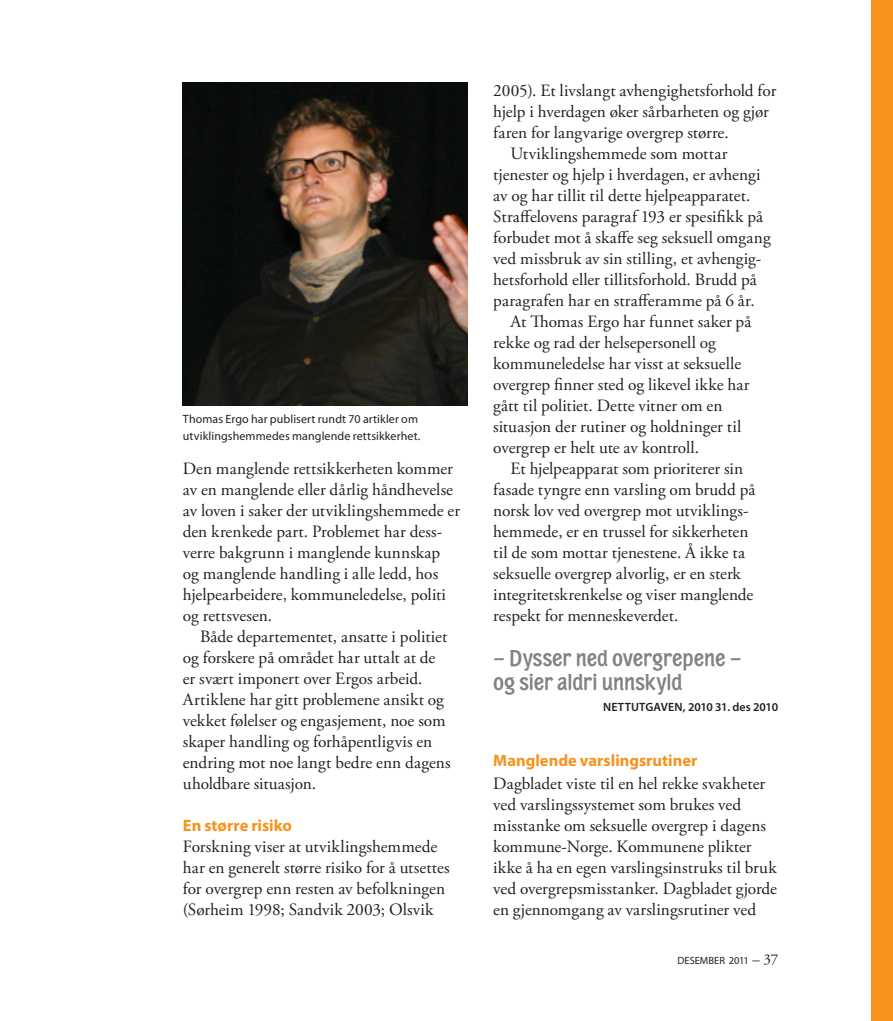
<style>
.page{position:relative;width:893px;height:1021px;background:#fff}
.page>*{position:absolute;margin:0;border:0;box-sizing:border-box;transform-origin:0 0}
.t1{font:300 24px/24px "Portobello";color:#808285}
.t2{font:17.25px/21px "Adobe Garamond Pro";color:#231f20}
.t3{font:700 16.5px "Myriad Pro";color:#f7931d}
.t4{font:12px/16.5px "Myriad Pro";letter-spacing:.01em;color:#231f20}
.t5{font:600 12px "Myriad Pro";letter-spacing:.01em;color:#231f20}
.t6{font:10.5px "Myriad Pro";color:#231f20}
.s1{font-family:"Adobe Garamond Pro";font-size:15px}
</style>
<div class="page">
<div style="left:872px;top:0;width:21px;height:1020px;background:#f7931d"></div>
<img style="left:183px;top:82px;width:285px;height:323px">
<p class="t4" style="left:183px;top:410px;width:239px">Thomas Ergo har publisert rundt 70 artikler om utviklingshemmedes manglende rettsikkerhet.</p>
<p class="t2" style="left:183px;top:459px;width:279px">Den manglende rettsikkerheten kommer av en manglende eller dårlig håndhevelse av loven i saker der utviklingshemmede er den krenkede part. Problemet har dess&shy;verre bakgrunn i manglende kunnskap og manglende handling i alle ledd, hos hjelpearbeidere, kommuneledelse, politi og rettsvesen.</p>
<p class="t2" style="left:183px;top:627px;width:269px;text-indent:17px">Både departementet, ansatte i politiet og forskere på området har uttalt at de er svært imponert over Ergos arbeid.<br>Artiklene har gitt problemene ansikt og vekket følelser og engasjement, noe som skaper handling og forhåpentligvis en endring mot noe langt bedre enn dagens uholdbare situasjon.</p>
<p class="t3" style="left:183px;top:815px;width:111px">En større risiko</p>
<p class="t2" style="left:183px;top:837px;width:268px">Forskning viser at utviklingshemmede har en generelt større risiko for å utsettes for overgrep enn resten av befolkningen (Sørheim 1998; Sandvik 2003; Olsvik</p>
<p class="t2" style="left:493px;top:81px;width:285px">2005). Et livslangt avhengighetsforhold for</p>
<p class="t2" style="left:493px;top:102px;width:277px">hjelp i hverdagen øker sårbarheten og gjør</p>
<p class="t2" style="left:493px;top:123px;width:237px">faren for langvarige overgrep større.</p>
<p class="t2" style="left:510px;top:144px;width:218px">Utviklingshemmede som mottar</p>
<p class="t2" style="left:493px;top:165px;width:269px">tjenester og hjelp i hverdagen, er avhengi</p>
<p class="t2" style="left:493px;top:186px;width:259px">av og har tillit til dette hjelpeapparatet.</p>
<p class="t2" style="left:493px;top:207px;width:271px">Straffelovens paragraf 193 er spesifikk på</p>
<p class="t2" style="left:493px;top:228px;width:279px">forbudet mot å skaffe seg seksuell omgang</p>
<p class="t2" style="left:493px;top:249px;width:269px">ved missbruk av sin stilling, et avhengig-</p>
<p class="t2" style="left:493px;top:270px;width:265px">hetsforhold eller tillitsforhold. Brudd på</p>
<p class="t2" style="left:493px;top:291px;width:263px">paragrafen har en strafferamme på 6 år.</p>
<p class="t2" style="left:510px;top:312px;width:242px">At Thomas Ergo har funnet saker på</p>
<p class="t2" style="left:493px;top:333px;width:224px">rekke og rad der helsepersonell og</p>
<p class="t2" style="left:493px;top:354px;width:249px">kommuneledelse har visst at seksuelle</p>
<p class="t2" style="left:493px;top:375px;width:258px">overgrep finner sted og likevel ikke har</p>
<p class="t2" style="left:493px;top:396px;width:231px">gått til politiet. Dette vitner om en</p>
<p class="t2" style="left:493px;top:417px;width:250px">situasjon der rutiner og holdninger til</p>
<p class="t2" style="left:493px;top:438px;width:207px">overgrep er helt ute av kontroll.</p>
<p class="t2" style="left:510px;top:459px;width:234px">Et hjelpeapparat som prioriterer sin</p>
<p class="t2" style="left:493px;top:479px;width:264px">fasade tyngre enn varsling om brudd på</p>
<p class="t2" style="left:493px;top:500px;width:257px">norsk lov ved overgrep mot utviklings-</p>
<p class="t2" style="left:493px;top:521px;width:257px">hemmede, er en trussel for sikkerheten</p>
<p class="t2" style="left:493px;top:542px;width:253px">til de som mottar tjenestene. Å ikke ta</p>
<p class="t2" style="left:493px;top:563px;width:249px">seksuelle overgrep alvorlig, er en sterk</p>
<p class="t2" style="left:493px;top:584px;width:262px">integritetskrenkelse og viser manglende</p>
<p class="t2" style="left:493px;top:605px;width:187px">respekt for menneskeverdet.</p>
<h1 class="t1" style="left:493px;top:647px;width:250px">– Dysser ned overgrepene – og sier aldri unnskyld</h1>
<p class="t5" style="left:603px;top:699px;width:176px">NETTUTGAVEN, 2010 31. des 2010</p>
<p class="t3" style="left:493px;top:749px;width:206px">Manglende varslingsrutiner</p>
<p class="t2" style="left:493px;top:774px;width:285px">Dagbladet viste til en hel rekke svakheter ved varslingssystemet som brukes ved misstanke om seksuelle overgrep i dagens kommune-Norge. Kommunene plikter ikke å ha en egen varslingsinstruks til bruk ved overgrepsmisstanker. Dagbladet gjorde en gjennomgang av varslingsrutiner ved</p>
<p class="t6" style="left:677px;top:953px;width:102px">DESEMBER 2011 <span class="s1">– 37</span></p>
</div>
